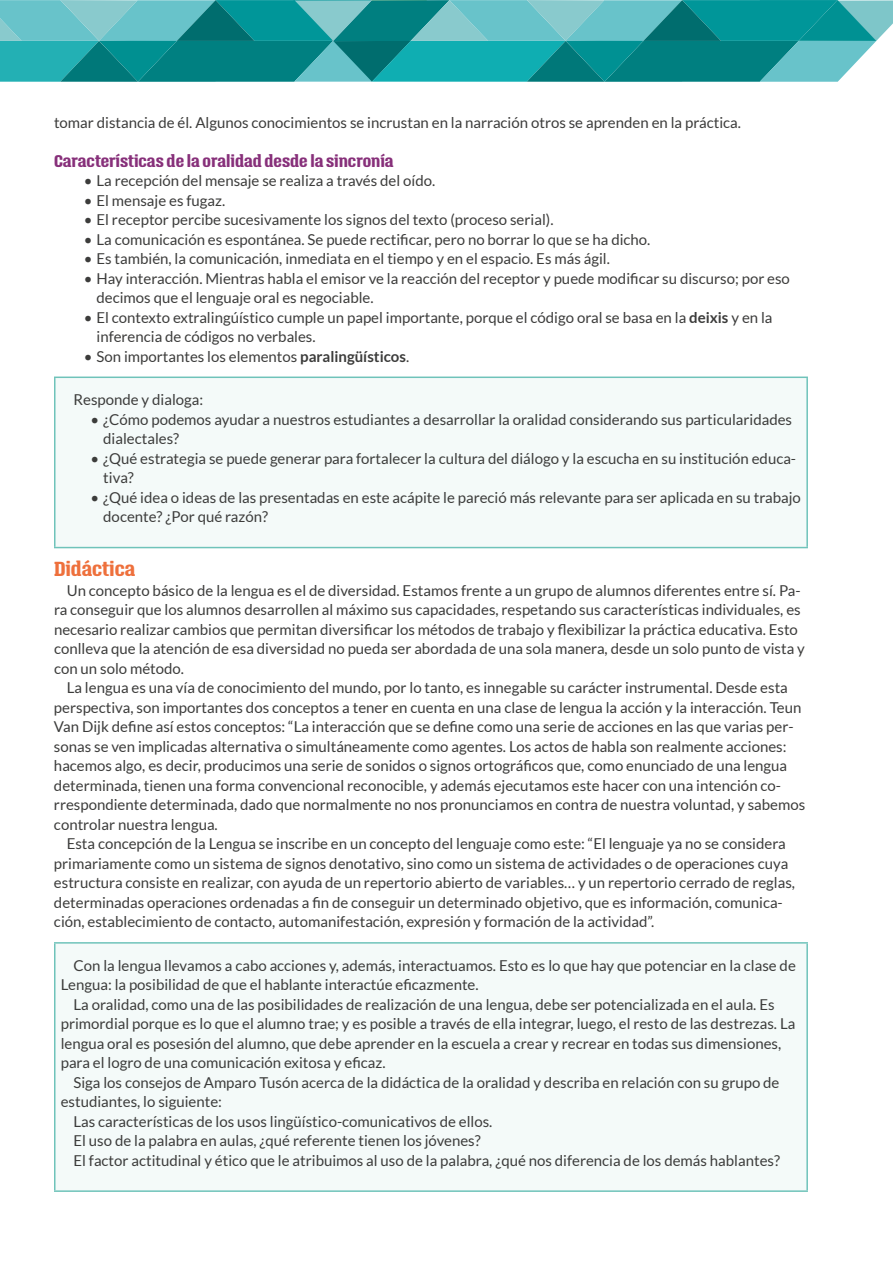
<style>
.page{position:relative;width:893px;height:1263px;background:#fff}
.page>*{position:absolute;margin:0;border:0;box-sizing:border-box;transform-origin:0 0}
.t1{font:700 18px "Triump";color:#ee703c}
.t2{font:15px/19.5px "Lato";color:#3c3c3b}
.t3{font:700 15px "Triump";color:#87307a}
.s1{font-weight:700}
</style>
<div class="page">
<svg style="left:0;top:0;width:893px;height:82px;background:#31a3a6"></svg>
<div style="left:55px;top:377px;width:752px;height:171px;background:#f4faf9"></div>
<hr style="left:54px;top:377px;width:754px;height:1px;background:#6fc3ba">
<hr style="left:54px;top:378px;width:2px;height:169px;background:#6fc3ba">
<hr style="left:806px;top:378px;width:2px;height:169px;background:#6fc3ba">
<hr style="left:54px;top:547px;width:754px;height:1px;background:#6fc3ba">
<div style="left:55px;top:943px;width:752px;height:248px;background:#f4faf9"></div>
<hr style="left:54px;top:942px;width:754px;height:2px;background:#6fc3ba">
<hr style="left:54px;top:944px;width:2px;height:246px;background:#6fc3ba">
<hr style="left:806px;top:944px;width:2px;height:246px;background:#6fc3ba">
<hr style="left:54px;top:1190px;width:754px;height:2px;background:#6fc3ba">
<p class="t2" style="left:54px;top:112px;width:688px">tomar distancia de él. Algunos conocimientos se incrustan en la narración otros se aprenden en la práctica.</p>
<p class="t3" style="left:54px;top:150px;width:341px">Características de la oralidad desde la sincronía</p>
<p class="t2" style="left:84px;top:171px;width:353px">• La recepción del mensaje se realiza a través del oído.</p>
<p class="t2" style="left:84px;top:190px;width:143px">• El mensaje es fugaz.</p>
<p class="t2" style="left:84px;top:210px;width:471px">• El receptor percibe sucesivamente los signos del texto (proceso serial).</p>
<p class="t2" style="left:84px;top:229px;width:568px">• La comunicación es espontánea. Se puede rectificar, pero no borrar lo que se ha dicho.</p>
<p class="t2" style="left:84px;top:249px;width:528px">• Es también, la comunicación, inmediata en el tiempo y en el espacio. Es más ágil.</p>
<p class="t2" style="left:97px;top:268px;width:695px;text-indent:-13px">• Hay interacción. Mientras habla el emisor ve la reacción del receptor y puede modificar su discurso; por eso decimos que el lenguaje oral es negociable.</p>
<p class="t2" style="left:97px;top:307px;width:677px;text-indent:-13px">• El contexto extralingúístico cumple un papel importante, porque el código oral se basa en la <span class="s1">deixis</span> y en la inferencia de códigos no verbales.</p>
<p class="t2" style="left:84px;top:346px;width:327px">• Son importantes los elementos <span class="s1">paralingüísticos</span>.</p>
<p class="t2" style="left:74px;top:390px;width:131px">Responde y dialoga:</p>
<p class="t2" style="left:103px;top:409px;width:690px;text-indent:-13px">• ¿Cómo podemos ayudar a nuestros estudiantes a desarrollar la oralidad considerando sus particularidades dialectales?</p>
<p class="t2" style="left:103px;top:448px;width:694px;text-indent:-13px">• ¿Qué estrategia se puede generar para fortalecer la cultura del diálogo y la escucha en su institución educa&shy;tiva?</p>
<p class="t2" style="left:103px;top:487px;width:699px;text-indent:-13px">• ¿Qué idea o ideas de las presentadas en este acápite le pareció más relevante para ser aplicada en su trabajo docente? ¿Por qué razón?</p>
<p class="t1" style="left:54px;top:556px;width:83px">Didáctica</p>
<p class="t2" style="left:54px;top:580px;width:752px;text-indent:13px">Un concepto básico de la lengua es el de diversidad. Estamos frente a un grupo de alumnos diferentes entre sí. Pa&shy;ra conseguir que los alumnos desarrollen al máximo sus capacidades, respetando sus características individuales, es necesario realizar cambios que permitan diversificar los métodos de trabajo y flexibilizar la práctica educativa. Esto conlleva que la atención de esa diversidad no pueda ser abordada de una sola manera, desde un solo punto de vista y con un solo método.</p>
<p class="t2" style="left:54px;top:678px;width:753px;text-indent:13px">La lengua es una vía de conocimiento del mundo, por lo tanto, es innegable su carácter instrumental. Desde esta perspectiva, son importantes dos conceptos a tener en cuenta en una clase de lengua la acción y la interacción. Teun Van Dijk define así estos conceptos: “La interacción que se define como una serie de acciones en las que varias per&shy;sonas se ven implicadas alternativa o simultáneamente como agentes. Los actos de habla son realmente acciones: hacemos algo, es decir, producimos una serie de sonidos o signos ortográficos que, como enunciado de una lengua determinada, tienen una forma convencional reconocible, y además ejecutamos este hacer con una intención co&shy;rrespondiente determinada, dado que normalmente no nos pronunciamos en contra de nuestra voluntad, y sabemos controlar nuestra lengua.</p>
<p class="t2" style="left:54px;top:834px;width:743px;text-indent:13px">Esta concepción de la Lengua se inscribe en un concepto del lenguaje como este: “El lenguaje ya no se considera primariamente como un sistema de signos denotativo, sino como un sistema de actividades o de operaciones cuya estructura consiste en realizar, con ayuda de un repertorio abierto de variables… y un repertorio cerrado de reglas, determinadas operaciones ordenadas a fin de conseguir un determinado objetivo, que es información, comunica&shy;ción, establecimiento de contacto, automanifestación, expresión y formación de la actividad”.</p>
<p class="t2" style="left:61px;top:955px;width:737px;text-indent:13px">Con la lengua llevamos a cabo acciones y, además, interactuamos. Esto es lo que hay que potenciar en la clase de<br>Lengua: la posibilidad de que el hablante interactúe eficazmente.</p>
<p class="t2" style="left:61px;top:994px;width:736px;text-indent:13px">La oralidad, como una de las posibilidades de realización de una lengua, debe ser potencializada en el aula. Es primordial porque es lo que el alumno trae; y es posible a través de ella integrar, luego, el resto de las destrezas. La lengua oral es posesión del alumno, que debe aprender en la escuela a crear y recrear en todas sus dimensiones, para el logro de una comunicación exitosa y eficaz.</p>
<p class="t2" style="left:74px;top:1072px;width:707px">Siga los consejos de Amparo Tusón acerca de la didáctica de la oralidad y describa en relación con su grupo de</p>
<p class="t2" style="left:61px;top:1092px;width:163px">estudiantes, lo siguiente:</p>
<p class="t2" style="left:74px;top:1111px;width:420px">Las características de los usos lingüístico-comunicativos de ellos.</p>
<p class="t2" style="left:74px;top:1131px;width:409px">El uso de la palabra en aulas, ¿qué referente tienen los jóvenes?</p>
<p class="t2" style="left:74px;top:1150px;width:708px">El factor actitudinal y ético que le atribuimos al uso de la palabra, ¿qué nos diferencia de los demás hablantes?</p>
</div>
